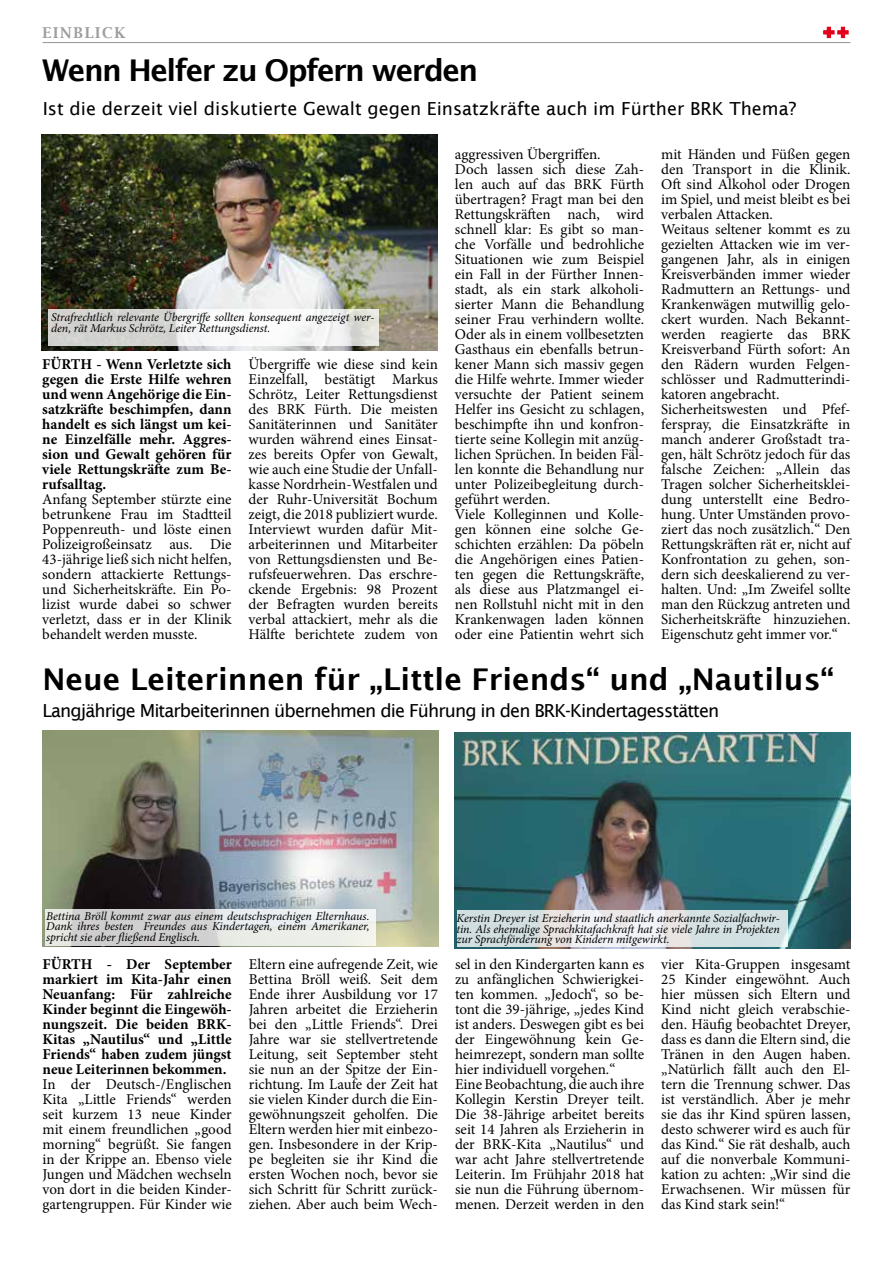
<style>
.page{position:relative;width:893px;height:1263px;background:#fff}
.page>*{position:absolute;margin:0;border:0;box-sizing:border-box;transform-origin:0 0}
.t1{font:600 30px "Lucida Sans";color:#000}
.t2{font:600 30px "Lucida Sans";letter-spacing:-.05em;color:#000}
.t3{font:18px "Lucida Sans";letter-spacing:-.05em;color:#000}
.t4{font:18px "Lucida Sans";color:#000}
.t5{font:15px/15px "Minion Pro";color:#000;text-align:justify}
.t6{font:700 15px/15px "Minion Pro";color:#000;text-align:justify}
.t7{font:600 15px "Lucida Bright";letter-spacing:.11em;color:#9c9e9f}
.t8{font:italic 12px/10.5px "Minion Pro";letter-spacing:-.005em;color:#000;text-align:justify}
</style>
<div class="page">
<hr style="left:43px;top:42px;width:807px;height:1px;background:#9c9e9f">
<svg style="left:823px;top:27px;width:25px;height:11px"></svg>
<img style="left:43px;top:731px;width:395px;height:216px">
<img style="left:454px;top:733px;width:396px;height:216px">
<svg style="left:45px;top:909px;width:331px;height:37px;background:#dfe0df"></svg>
<svg style="left:457px;top:910px;width:331px;height:37px;fill:#d4e1e3"></svg>
<img style="left:42px;top:135px;width:396px;height:216px">
<svg style="left:48px;top:309px;width:331px;height:36px"></svg>
<p class="t7" style="left:43px;top:24px;width:85px">EINBLICK</p>
<h1 class="t2" style="left:42px;top:53px;width:437px">Wenn Helfer zu Opfern werden</h1>
<p class="t4" style="left:43px;top:99px;width:755px">Ist die derzeit viel diskutierte Gewalt gegen Einsatzkräfte auch im Fürther BRK Thema?</p>
<p class="t8" style="left:51px;top:312px;width:325px">Strafrechtlich relevante Übergriffe sollten konsequent angezeigt wer&shy;den, rät Markus Schrötz, Leiter Rettungsdienst.</p>
<p class="t6" style="left:42px;top:357px;width:191px">FÜRTH - Wenn Verletzte sich gegen die Erste Hilfe wehren und wenn Angehörige die Ein&shy;satzkräfte beschimpfen, dann handelt es sich längst um kei&shy;ne Einzelfälle mehr. Aggres&shy;sion und Gewalt gehören für viele Rettungskräfte zum Be&shy;rufsalltag.</p>
<p class="t5" style="left:42px;top:492px;width:191px">Anfang September stürzte eine betrunkene Frau im Stadtteil Poppenreuth- und löste einen Polizeigroßeinsatz aus. Die 43-jährige ließ sich nicht helfen, sondern attackierte Rettungs&shy;und Sicherheitskräfte. Ein Po&shy;lizist wurde dabei so schwer verletzt, dass er in der Klinik behandelt werden musste.</p>
<p class="t5" style="left:249px;top:357px;width:191px">Übergriffe wie diese sind kein Einzelfall, bestätigt Markus Schrötz, Leiter Rettungsdienst des BRK Fürth. Die meisten Sanitäterinnen und Sanitäter wurden während eines Einsat&shy;zes bereits Opfer von Gewalt, wie auch eine Studie der Unfall&shy;kasse Nordrhein-Westfalen und der Ruhr-Universität Bochum zeigt, die 2018 publiziert wurde.<br>Interviewt wurden dafür Mit&shy;arbeiterinnen und Mitarbeiter von Rettungsdiensten und Be&shy;rufsfeuerwehren. Das erschre&shy;ckende Ergebnis: 98 Prozent der Befragten wurden bereits verbal attackiert, mehr als die Hälfte berichtete zudem von</p>
<p class="t5" style="left:455px;top:147px;width:191px;text-align:left">aggressiven Übergriffen.<br>Doch lassen sich diese Zah&shy;len auch auf das BRK Fürth übertragen? Fragt man bei den<br>Rettungskräften nach, wird schnell klar: Es gibt so man&shy;che Vorfälle und bedrohliche<br>Situationen wie zum Beispiel ein Fall in der Fürther Innen&shy;stadt, als ein stark alkoholi&shy;sierter Mann die Behandlung seiner Frau verhindern wollte.<br>Oder als in einem vollbesetzten<br>Gasthaus ein ebenfalls betrun&shy;kener Mann sich massiv gegen die Hilfe wehrte. Immer wieder versuchte der Patient seinem<br>Helfer ins Gesicht zu schlagen, beschimpfte ihn und konfron&shy;tierte seine Kollegin mit anzüg&shy;lichen Sprüchen. In beiden Fäl&shy;len konnte die Behandlung nur unter Polizeibegleitung durch&shy;geführt werden.<br>Viele Kolleginnen und Kolle&shy;gen können eine solche Ge&shy;schichten erzählen: Da pöbeln die Angehörigen eines Patien&shy;ten gegen die Rettungskräfte, als diese aus Platzmangel ei&shy;nen Rollstuhl nicht mit in den<br>Krankenwagen laden können oder eine Patientin wehrt sich</p>
<p class="t5" style="left:661px;top:147px;width:191px;text-align:left">mit Händen und Füßen gegen den Transport in die Klinik.<br>Oft sind Alkohol oder Drogen im Spiel, und meist bleibt es bei verbalen Attacken.<br>Weitaus seltener kommt es zu gezielten Attacken wie im ver&shy;gangenen Jahr, als in einigen<br>Kreisverbänden immer wieder<br>Radmuttern an Rettungs- und<br>Krankenwägen mutwillig gelo&shy;ckert wurden. Nach Bekannt&shy;werden reagierte das BRK<br>Kreisverband Fürth sofort: An den Rädern wurden Felgen&shy;schlösser und Radmutterindi&shy;katoren angebracht.<br>Sicherheitswesten und Pfef&shy;ferspray, die Einsatzkräfte in manch anderer Großstadt tra&shy;gen, hält Schrötz jedoch für das falsche Zeichen: „Allein das<br>Tragen solcher Sicherheitsklei&shy;dung unterstellt eine Bedro&shy;hung. Unter Umständen provo&shy;ziert das noch zusätzlich.“ Den<br>Rettungskräften rät er, nicht auf<br>Konfrontation zu gehen, son&shy;dern sich deeskalierend zu ver&shy;halten. Und: „Im Zweifel sollte man den Rückzug antreten und<br>Sicherheitskräfte hinzuziehen.<br>Eigenschutz geht immer vor.“</p>
<h1 class="t1" style="left:43px;top:662px;width:793px">Neue Leiterinnen für „Little Friends“ und „Nautilus“</h1>
<p class="t3" style="left:43px;top:700px;width:678px">Langjährige Mitarbeiterinnen übernehmen die Führung in den BRK-Kindertagesstätten</p>
<p class="t8" style="left:46px;top:911px;width:325px">Bettina Bröll kommt zwar aus einem deutschsprachigen Elternhaus.<br>Dank ihres besten Freundes aus Kindertagen, einem Amerikaner, spricht sie aber fließend Englisch.</p>
<p class="t8" style="left:456px;top:913px;width:325px">Kerstin Dreyer ist Erzieherin und staatlich anerkannte Sozialfachwir&shy;tin. Als ehemalige Sprachkitafachkraft hat sie viele Jahre in Projekten zur Sprachförderung von Kindern mitgewirkt.</p>
<p class="t6" style="left:43px;top:957px;width:191px">FÜRTH - Der September markiert im Kita-Jahr einen Neuanfang: Für zahlreiche Kinder beginnt die Eingewöh&shy;nungszeit. Die beiden BRK-Kitas „Nautilus“ und „Little Friends“ haben zudem jüngst neue Leiterinnen bekommen.</p>
<p class="t5" style="left:43px;top:1077px;width:191px">In der Deutsch-/Englischen Kita „Little Friends“ werden seit kurzem 13 neue Kinder mit einem freundlichen „good morning“ begrüßt. Sie fangen in der Krippe an. Ebenso viele Jungen und Mädchen wechseln von dort in die beiden Kinder&shy;gartengruppen. Für Kinder wie</p>
<p class="t5" style="left:249px;top:957px;width:191px">Eltern eine aufregende Zeit, wie Bettina Bröll weiß. Seit dem Ende ihrer Ausbildung vor 17<br>Jahren arbeitet die Erzieherin bei den „Little Friends“. Drei Jahre war sie stellvertretende Leitung, seit September steht sie nun an der Spitze der Ein&shy;richtung. Im Laufe der Zeit hat sie vielen Kinder durch die Ein&shy;gewöhnungszeit geholfen. Die Eltern werden hier mit einbezo&shy;gen. Insbesondere in der Krip&shy;pe begleiten sie ihr Kind die ersten Wochen noch, bevor sie sich Schritt für Schritt zurück&shy;ziehen. Aber auch beim Wech-</p>
<p class="t5" style="left:455px;top:957px;width:191px;text-align:left">sel in den Kindergarten kann es zu anfänglichen Schwierigkei&shy;ten kommen. „Jedoch“, so be&shy;tont die 39-jährige, „jedes Kind ist anders. Deswegen gibt es bei der Eingewöhnung kein Ge&shy;heimrezept, sondern man sollte hier individuell vorgehen.“<br>Eine Beobachtung, die auch ihre<br>Kollegin Kerstin Dreyer teilt.<br>Die 38-Jährige arbeitet bereits seit 14 Jahren als Erzieherin in der BRK-Kita „Nautilus“ und war acht Jahre stellvertretende<br>Leiterin. Im Frühjahr 2018 hat sie nun die Führung übernom&shy;menen. Derzeit werden in den</p>
<p class="t5" style="left:661px;top:957px;width:191px">vier Kita-Gruppen insgesamt 25 Kinder eingewöhnt. Auch hier müssen sich Eltern und Kind nicht gleich verabschie&shy;den. Häufig beobachtet Dreyer, dass es dann die Eltern sind, die Tränen in den Augen haben. „Natürlich fällt auch den El&shy;tern die Trennung schwer. Das ist verständlich. Aber je mehr sie das ihr Kind spüren lassen, desto schwerer wird es auch für das Kind.“ Sie rät deshalb, auch auf die nonverbale Kommuni&shy;kation zu achten: „Wir sind die Erwachsenen. Wir müssen für das Kind stark sein!“</p>
</div>
